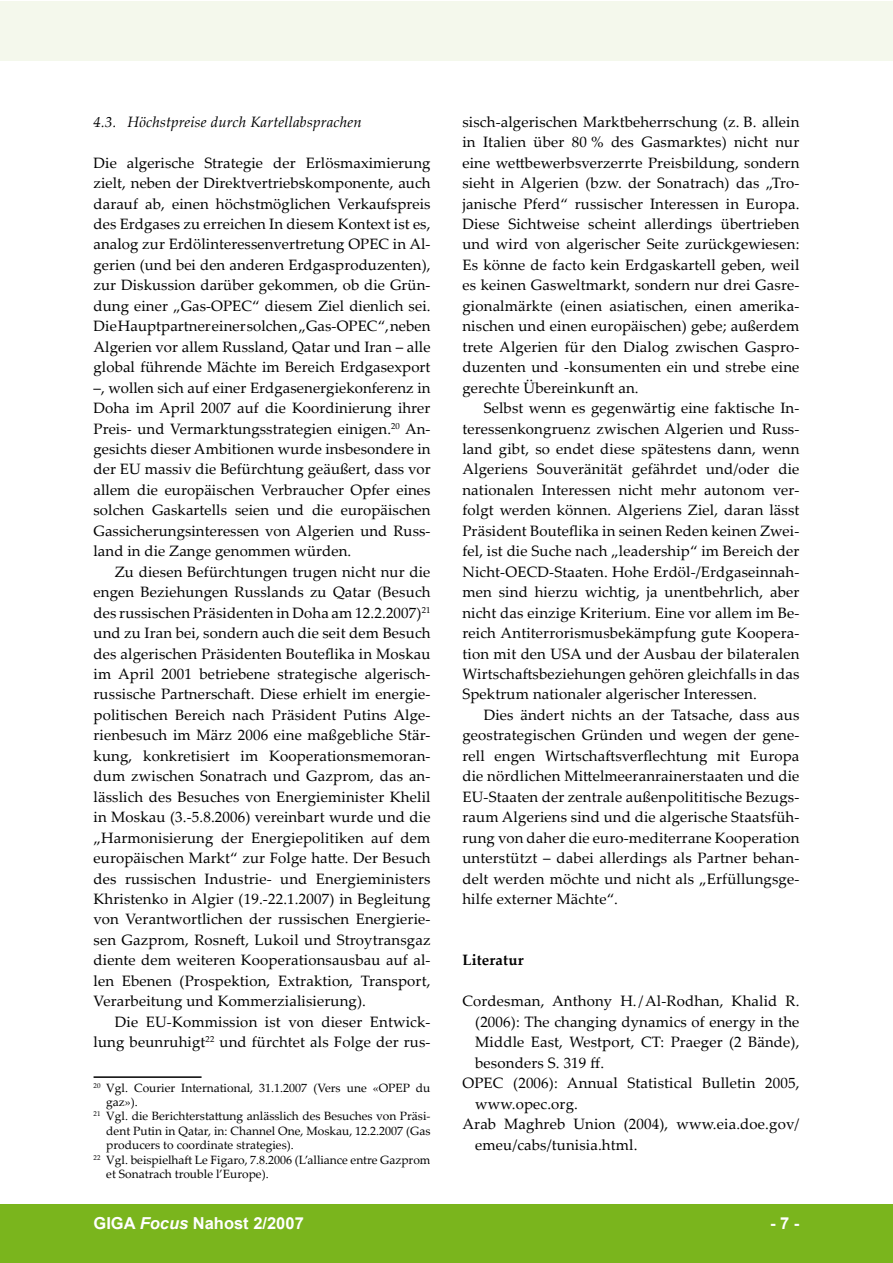
<style>
.page{position:relative;width:893px;height:1263px;background:#fff}
.page>*{position:absolute;margin:0;border:0;box-sizing:border-box;transform-origin:0 0}
.t1{font:700 16.5px "Arial";color:#fff}
.t2{font:15px/20.4px "Palatino Linotype";letter-spacing:.01em;color:#000;text-align:justify}
.t3{font:italic 15px "Palatino Linotype";letter-spacing:.01em;color:#000}
.t4{font:700 15px "Palatino Linotype";letter-spacing:.01em;color:#000}
.t5{font:12px "Palatino Linotype";color:#000}
.s1{font-style:italic}
</style>
<div class="page">
<div style="left:0;top:1204px;width:893px;height:59px;background:#7ab51d"></div>
<div style="left:0;top:1px;width:893px;height:59px;background:#f4f8ec"></div>
<hr style="left:94px;top:1076px;width:108px;height:2px;background:#000">
<p class="t3" style="left:94px;top:111px;width:270px">4.3. Höchstpreise durch Kartellabsprachen</p>
<p class="t2" style="left:94px;top:152px;width:339px">Die algerische Strategie der Erlösmaximierung zielt, neben der Direktvertriebskomponente, auch darauf ab, einen höchstmöglichen Verkaufspreis des Erdgases zu erreichen In diesem Kontext ist es, analog zur Erdölinteressenvertretung OPEC in Al&shy;gerien (und bei den anderen Erdgasproduzenten), zur Diskussion darüber gekommen, ob die Grün&shy;dung einer „Gas-OPEC“ diesem Ziel dienlich sei.<br>Die Hauptpartner einer solchen „Gas-OPEC“, neben Algerien vor allem Russland, Qatar und Iran – alle global führende Mächte im Bereich Erdgasexport –, wollen sich auf einer Erdgas-energiekonferenz in Doha im April 2007 auf die Koordinierung ihrer Preis- und Vermarktungsstrategien einigen.<sup>20</sup> An&shy;gesichts dieser Ambitio-nen wurde insbesondere in der EU massiv die Befürchtung geäußert, dass vor allem die europäischen Verbraucher Opfer eines solchen Gaskartells seien und die europäischen Gassicherungsinteressen von Algerien und Russ&shy;land in die Zange genommen würden.</p>
<p class="t2" style="left:94px;top:561px;width:339px;text-indent:21px">Zu diesen Befürchtungen trugen nicht nur die engen Beziehungen Russlands zu Qatar (Besuch des russischen Präsidenten in Doha am 12.2.2007)<sup>21 </sup>und zu Iran bei, sondern auch die seit dem Besuch des algerischen Präsidenten Bouteflika in Moskau im April 2001 betriebene strategische algerisch&shy;russische Partnerschaft. Diese erhielt im energie&shy;politischen Bereich nach Präsident Putins Alge&shy;rienbesuch im März 2006 eine maßgebliche Stär&shy;kung, konkretisiert im Kooperationsmemoran&shy;dum zwischen Sonatrach und Gazprom, das an&shy;lässlich des Besuches von Energieminister Khelil in Moskau (3.-5.8.2006) vereinbart wurde und die „Harmonisierung der Energiepolitiken auf dem europäischen Markt“ zur Folge hatte. Der Besuch des russischen Industrie- und Energieministers Khristenko in Algier (19.-22.1.2007) in Begleitung von Verantwortlichen der russischen Energierie&shy;sen Gazprom, Rosneft, Lukoil und Stroytransgaz diente dem weiteren Kooperationsausbau auf al&shy;len Ebenen (Prospektion, Extraktion, Transport, Verarbeitung und Kommerzialisierung).</p>
<p class="t2" style="left:94px;top:1011px;width:338px;text-align:right">Die EU-Kommission ist von dieser Entwick&shy;lung beunruhigt<sup>22</sup> und fürchtet als Folge der rus-</p>
<p class="t5" style="left:94px;top:1079px;width:338px"><sup>20</sup> Vgl. Courier International, 31.1.2007 (Vers une «OPEP du</p>
<p class="t5" style="left:106px;top:1093px;width:33px">gaz»).</p>
<p class="t5" style="left:94px;top:1108px;width:338px"><sup>21</sup> Vgl. die Berichterstattung anlässlich des Besuches von Präsi-</p>
<p class="t5" style="left:106px;top:1122px;width:326px">dent Putin in Qatar, in: Channel One, Moskau, 12.2.2007 (Gas</p>
<p class="t5" style="left:106px;top:1136px;width:189px">producers to coordinate strategies).</p>
<p class="t5" style="left:94px;top:1151px;width:338px"><sup>22</sup> Vgl. beispielhaft Le Figaro, 7.8.2006 (L’alliance entre Gazprom</p>
<p class="t5" style="left:106px;top:1165px;width:164px">et Sonatrach trouble l’Europe).</p>
<p class="t2" style="left:462px;top:111px;width:338px">sisch-algerischen Marktbeherrschung (z. B. allein in Italien über 80 % des Gasmarktes) nicht nur eine wettbewerbsverzerrte Preisbildung, sondern sieht in Algerien (bzw. der Sonatrach) das „Tro&shy;janische Pferd“ russischer Interessen in Europa.<br>Diese Sichtweise scheint allerdings übertrieben und wird von algerischer Seite zurückgewiesen:<br>Es könne de facto kein Erdgaskartell geben, weil es keinen Gasweltmarkt, sondern nur drei Gasre&shy;gionalmärkte (einen asiatischen, einen amerika&shy;nischen und einen europäischen) gebe; außerdem trete Algerien für den Dialog zwischen Gaspro&shy;duzenten und -konsumenten ein und strebe eine gerechte Übereinkunft an.</p>
<p class="t2" style="left:462px;top:397px;width:338px;text-indent:21px">Selbst wenn es gegenwärtig eine faktische In&shy;teressenkongruenz zwischen Algerien und Russ&shy;land gibt, so endet diese spätestens dann, wenn Algeriens Souveränität gefährdet und/oder die nationalen Interessen nicht mehr autonom ver&shy;folgt werden können. Algeriens Ziel, daran lässt Präsident Bouteflika in seinen Reden keinen Zwei&shy;fel, ist die Suche nach „leadership“ im Bereich der Nicht-OECD-Staaten. Hohe Erdöl-/Erdgaseinnah&shy;men sind hierzu wichtig, ja unentbehrlich, aber nicht das einzige Kriterium. Eine vor allem im Be&shy;reich Antiterrorismusbekämpfung gute Koopera&shy;tion mit den USA und der Ausbau der bilateralen Wirtschaftsbeziehungen gehören gleichfalls in das Spektrum nationaler algerischer Interessen.</p>
<p class="t2" style="left:462px;top:704px;width:339px;text-indent:21px">Dies ändert nichts an der Tatsache, dass aus geostrategischen Gründen und wegen der gene&shy;rell engen Wirtschaftsverflechtung mit Europa die nördlichen Mittelmeeranrainerstaaten und die EU-Staaten der zentrale außenpolititische Bezugs&shy;raum Algeriens sind und die algerische Staatsfüh&shy;rung von daher die euro-mediterrane Kooperation unterstützt – dabei allerdings als Partner behan&shy;delt werden möchte und nicht als „Erfüllungsge&shy;hilfe externer Mächte“.</p>
<p class="t4" style="left:462px;top:950px;width:63px">Literatur</p>
<p class="t2" style="left:462px;top:990px;width:338px">Cordesman, Anthony H./Al-Rodhan, Khalid R.</p>
<p class="t2" style="left:475px;top:1011px;width:326px">(2006): The changing dynamics of energy in the</p>
<p class="t2" style="left:475px;top:1031px;width:326px">Middle East, Westport, CT: Praeger (2 Bände),</p>
<p class="t2" style="left:475px;top:1052px;width:130px">besonders S. 319 ff.</p>
<p class="t2" style="left:462px;top:1072px;width:338px">OPEC (2006): Annual Statistical Bulletin 2005,</p>
<p class="t2" style="left:475px;top:1093px;width:104px">www.opec.org.</p>
<p class="t2" style="left:462px;top:1113px;width:338px">Arab Maghreb Union (2004), www.eia.doe.gov/</p>
<p class="t2" style="left:475px;top:1133px;width:164px">emeu/cabs/tunisia.html.</p>
<p class="t1" style="left:94px;top:1212px;width:212px">GIGA <span class="s1">Focus</span> Nahost 2/2007</p>
<p class="t1" style="left:770px;top:1212px;width:31px">- -</p>
</div>
